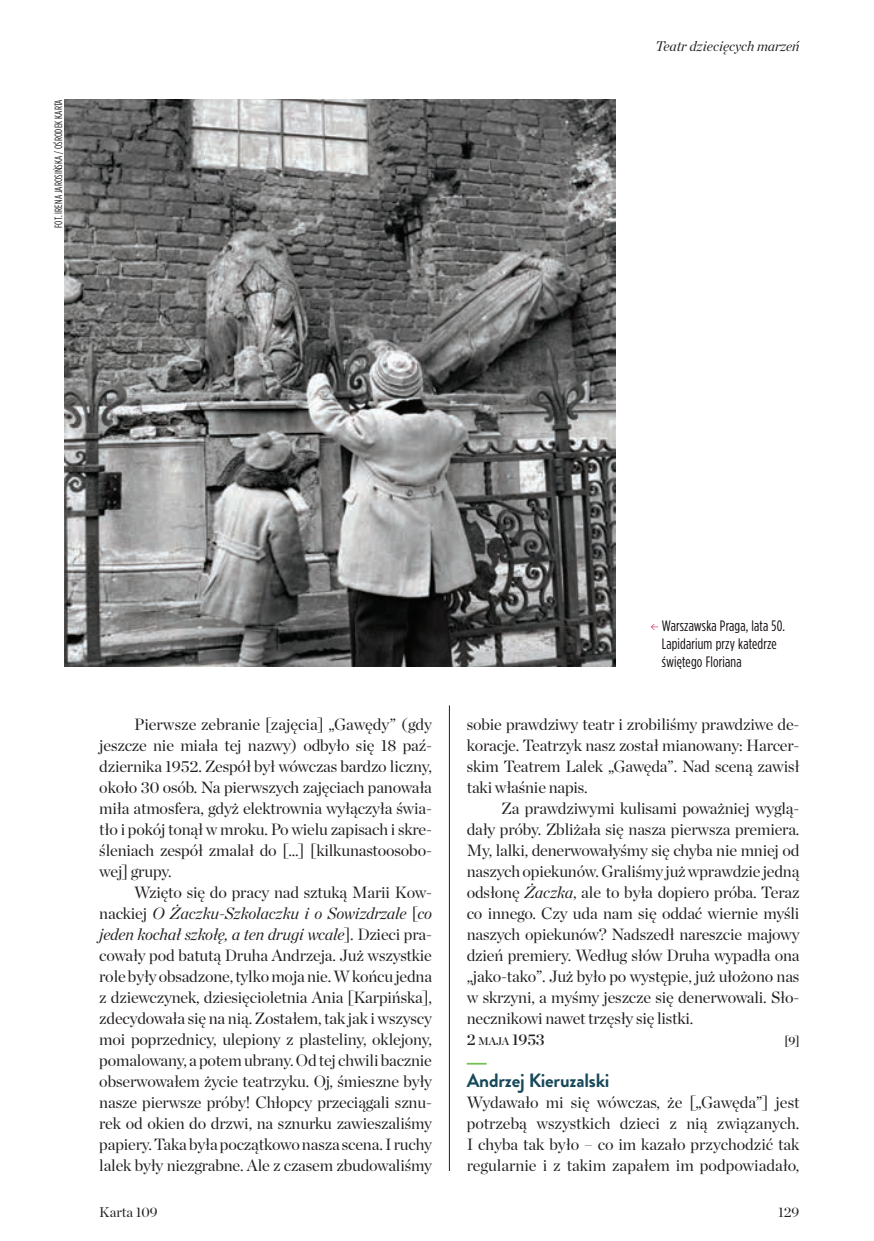
<style>
.page{position:relative;width:874px;height:1241px;background:#fff}
.page>*{position:absolute;margin:0;border:0;box-sizing:border-box;transform-origin:0 0}
.DATA-MIEJSCE_NAD{font:700 19.25px "Brandon Grotesque";letter-spacing:-.01em;color:#174859}
.txt_szeryf_wcięcie{font:16.28px/21px "Chronicle Display";letter-spacing:-.01em;color:#231f20;text-align:justify}
.txt_szeryf{font:16.28px/21px "Chronicle Display";color:#231f20;text-align:justify}
.data_pod{font:15.75px "Chronicle Display Semi";color:#231f20}
.fotopodpis{font:15.05px/18px "Gotham Condensed";letter-spacing:.01em;color:#110a0c}
.t1{font:italic 14px "Chronicle Display";color:#231f20}
.t2{font:14px "Chronicle Display";color:#231f20}
.data_pod-2{font:12.25px "Chronicle Display Semi";color:#231f20}
.fotocredit{font:10.5px "Gotham Condensed";letter-spacing:.01em;color:#231f20}
.s1{font-style:italic}
.s2{font-size:11.03px}
</style>
<div class="page">
<hr style="left:466px;top:1062px;width:20px;height:2px;background:#72c050">
<svg style="left:651px;top:623px;width:7px;height:7px"></svg>
<img style="left:64px;top:99px;width:551px;height:567px">
<hr style="left:449px;top:705px;width:1px;height:465px;background:#231f20">
<p class="fotocredit" style="left:52px;top:228px;width:130px;rotate:-90deg">FOT. IRENA JAROSIŃSKA / OŚRODEK KARTA</p>
<p class="t1" style="left:655px;top:35px;width:145px">Teatr dziecięcych marzeń</p>
<p class="txt_szeryf_wcięcie" style="left:99px;top:712px;width:334px;text-indent:35px">Pierwsze zebranie [zajęcia] „Gawędy” (gdy jeszcze nie miała tej nazwy) odbyło się 18 paź&shy;dziernika 1952. Zespół był wówczas bardzo liczny, około 30 osób. Na pierwszych zajęciach panowała miła atmosfera, gdyż elektrownia wyłączyła świa&shy;tło i pokój tonął w mroku. Po wielu zapisach i skre&shy;śleniach zespół zmalał do [...] [kilkunastoosobo&shy;wej] grupy.</p>
<p class="txt_szeryf_wcięcie" style="left:99px;top:880px;width:334px;text-indent:35px">Wzięto się do pracy nad sztuką Marii Kow&shy;nackiej <span class="s1">O Żaczku-Szkolaczku i o Sowizdrzale</span> [<span class="s1">co jeden kochał szkołę, a ten drugi wcale</span>]. Dzieci pra&shy;cowały pod batutą Druha Andrzeja. Już wszystkie role były obsadzone, tylko moja nie. W końcu jedna z dziewczynek, dziesięcioletnia Ania [Karpińska], zdecydowała się na nią. Zostałem, tak jak i wszyscy moi poprzednicy, ulepiony z plasteliny, oklejony, pomalowany, a potem ubrany. Od tej chwili bacznie obserwowałem życie teatrzyku. Oj, śmieszne były nasze pierwsze próby! Chłopcy przeciągali sznu&shy;rek od okien do drzwi, na sznurku zawieszaliśmy papiery. Taka była początkowo nasza scena. I ruchy lalek były niezgrabne. Ale z czasem zbudowaliśmy</p>
<p class="fotopodpis" style="left:661px;top:616px;width:125px">Warszawska Praga, lata 50.<br>Lapidarium przy katedrze świętego Floriana</p>
<p class="txt_szeryf_wcięcie" style="left:466px;top:712px;width:334px">sobie prawdziwy teatr i zrobiliśmy prawdziwe de&shy;koracje. Teatrzyk nasz został mianowany: Harcer&shy;skim Teatrem Lalek „Gawęda”. Nad sceną zawisł taki właśnie napis.</p>
<p class="txt_szeryf_wcięcie" style="left:466px;top:796px;width:334px;text-indent:35px">Za prawdziwymi kulisami poważniej wyglą&shy;dały próby. Zbliżała się nasza pierwsza premiera.<br>My, lalki, denerwowałyśmy się chyba nie mniej od naszych opiekunów. Graliśmy już wprawdzie jedną odsłonę <span class="s1">Żaczka</span>, ale to była dopiero próba. Teraz co innego. Czy uda nam się oddać wiernie myśli naszych opiekunów? Nadszedł nareszcie majowy dzień premiery. Według słów Druha wypadła ona „jako-tako”. Już było po występie, już ułożono nas w skrzyni, a myśmy jeszcze się denerwowali. Sło&shy;necznikowi nawet trzęsły się listki.</p>
<p class="data_pod" style="left:466px;top:1026px;width:79px">2 <span class="s2">MAJA</span> 1953</p>
<p class="data_pod-2" style="left:784px;top:1030px;width:17px">[9]</p>
<p class="DATA-MIEJSCE_NAD" style="left:466px;top:1066px;width:144px">Andrzej Kieruzalski</p>
<p class="txt_szeryf" style="left:466px;top:1090px;width:334px">Wydawało mi się wówczas, że [„Gawęda”] jest potrzebą wszystkich dzieci z nią związanych.<br>I chyba tak było – co im kazało przychodzić tak regularnie i z takim zapałem im podpowiadało,</p>
<p class="t2" style="left:99px;top:1201px;width:60px">Karta 109</p>
<p class="t2" style="left:777px;top:1201px;width:23px">129</p>
</div>
